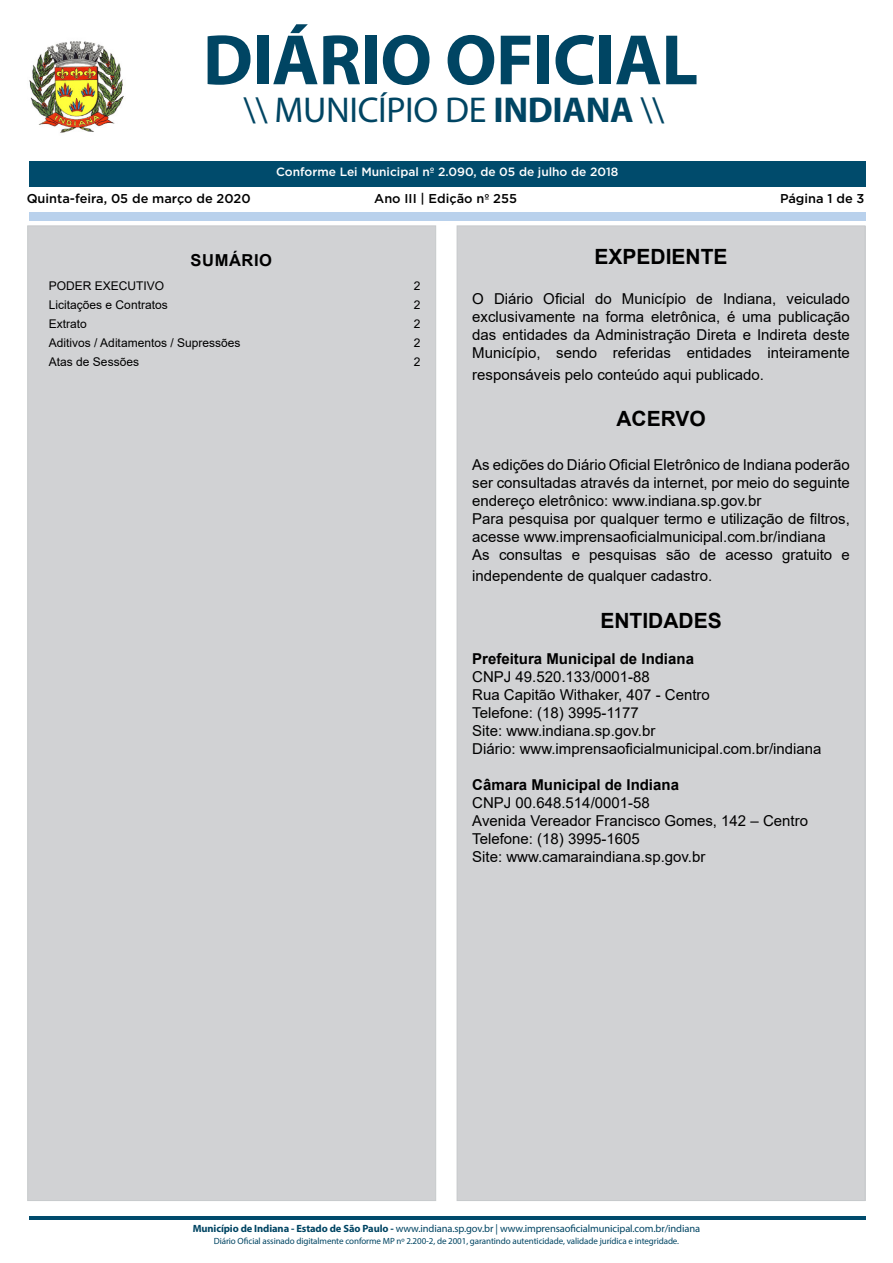
<style>
.page{position:relative;width:893px;height:1263px;background:#fff}
.page>*{position:absolute;margin:0;border:0;box-sizing:border-box;transform-origin:0 0}
.t1{font:700 72px "Myriad Pro";letter-spacing:-.01em;color:#004563}
.t2{font:36px "Myriad Pro";letter-spacing:-.01em;color:#004563}
.t3{font:700 21px "Arial";color:#000}
._9_-_Sumário{font:700 16.5px "Arial";letter-spacing:.035em;color:#000}
.t4{font:15px/18px "Arial";color:#000}
.t5{font:700 15px "Arial";color:#000}
.t6{font:500 12.75px "Gotham";color:#000}
.t7{font:12px "Arial";color:#000}
.t8{font:500 12px "Gotham";color:#fff}
.t9{font:10.5px "Myriad Pro";letter-spacing:-.01em;color:#004563}
.t10{font:9px "Myriad Pro";letter-spacing:-.01em;color:#004563}
.s1{font-weight:700}
</style>
<div class="page">
<div style="left:29px;top:161px;width:836px;height:25px;background:#004b6c"></div>
<div style="left:29px;top:212px;width:836px;height:8px;background:#b9d1ec"></div>
<img style="left:29px;top:41px;width:95px;height:92px">
<hr style="left:29px;top:1217px;width:836px;height:3px;background:#004b6c">
<div style="left:457px;top:226px;width:408px;height:974px;background:#d1d2d4"></div>
<div style="left:27px;top:226px;width:409px;height:975px;background:#d1d2d4"></div>
<h1 class="t1" style="left:203px;top:13px;width:497px">DIÁRIO OFICIAL</h1>
<h2 class="t2" style="left:243px;top:87px;width:423px">\\ MUNICÍPIO DE <span class="s1">INDIANA</span> \\</h2>
<p class="t8" style="left:276px;top:164px;width:344px">Conforme Lei Municipal nº 2.090, de 05 de julho de 2018</p>
<p class="t6" style="left:27px;top:190px;width:225px">Quinta-feira, 05 de março de 2020</p>
<p class="t6" style="left:374px;top:190px;width:144px">Ano III | Edição nº 255</p>
<p class="t6" style="left:780px;top:190px;width:86px">Página 1 de 3</p>
<p class="_9_-_Sumário" style="left:191px;top:249px;width:83px">SUMÁRIO</p>
<p class="t7" style="left:49px;top:277px;width:117px">PODER EXECUTIVO</p>
<p class="t7" style="left:414px;top:277px;width:8px">2</p>
<p class="t7" style="left:49px;top:296px;width:120px">Licitações e Contratos</p>
<p class="t7" style="left:414px;top:296px;width:8px">2</p>
<p class="t7" style="left:49px;top:315px;width:40px">Extrato</p>
<p class="t7" style="left:414px;top:315px;width:8px">2</p>
<p class="t7" style="left:49px;top:334px;width:193px">Aditivos / Aditamentos / Supressões</p>
<p class="t7" style="left:414px;top:334px;width:8px">2</p>
<p class="t7" style="left:49px;top:353px;width:92px">Atas de Sessões</p>
<p class="t7" style="left:414px;top:353px;width:8px">2</p>
<h3 class="t3" style="left:595px;top:242px;width:135px">EXPEDIENTE</h3>
<p class="t4" style="left:472px;top:290px;width:379px;text-align:justify">O Diário Oficial do Município de Indiana, veiculado exclusivamente na forma eletrônica, é uma publicação das entidades da Administração Direta e Indireta deste Município, sendo referidas entidades inteiramente</p>
<p class="t4" style="left:472px;top:365px;width:293px">responsáveis pelo conteúdo aqui publicado.</p>
<h3 class="t3" style="left:616px;top:404px;width:91px">ACERVO</h3>
<p class="t4" style="left:472px;top:455px;width:379px">As edições do Diário Oficial Eletrônico de Indiana poderão ser consultadas através da internet, por meio do seguinte endereço eletrônico: www.indiana.sp.gov.br<br>Para pesquisa por qualquer termo e utilização de filtros, acesse www.imprensaoficialmunicipal.com.br/indiana<br>As consultas e pesquisas são de acesso gratuito e</p>
<p class="t4" style="left:472px;top:567px;width:242px">independente de qualquer cadastro.</p>
<h3 class="t3" style="left:600px;top:606px;width:123px">ENTIDADES</h3>
<p class="t5" style="left:472px;top:648px;width:223px">Prefeitura Municipal de Indiana</p>
<p class="t4" style="left:472px;top:668px;width:351px">CNPJ 49.520.133/0001-88<br>Rua Capitão Withaker, 407 - Centro<br>Telefone: (18) 3995-1177<br>Site: www.indiana.sp.gov.br<br>Diário: www.imprensaoficialmunicipal.com.br/indiana</p>
<p class="t5" style="left:472px;top:774px;width:208px">Câmara Municipal de Indiana</p>
<p class="t4" style="left:472px;top:794px;width:337px">CNPJ 00.648.514/0001-58<br>Avenida Vereador Francisco Gomes, 142 – Centro Telefone: (18) 3995-1605<br>Site: www.camaraindiana.sp.gov.br</p>
<p class="t9" style="left:193px;top:1222px;width:509px"><span class="s1">Município de Indiana - Estado de São Paulo -</span> www.indiana.sp.gov.br | www.imprensaoficialmunicipal.com.br/indiana</p>
<p class="t10" style="left:214px;top:1236px;width:467px">Diário Oficial assinado digitalmente conforme MP nº 2.200-2, de 2001, garantindo autenticidade, validade jurídica e integridade.</p>
</div>
